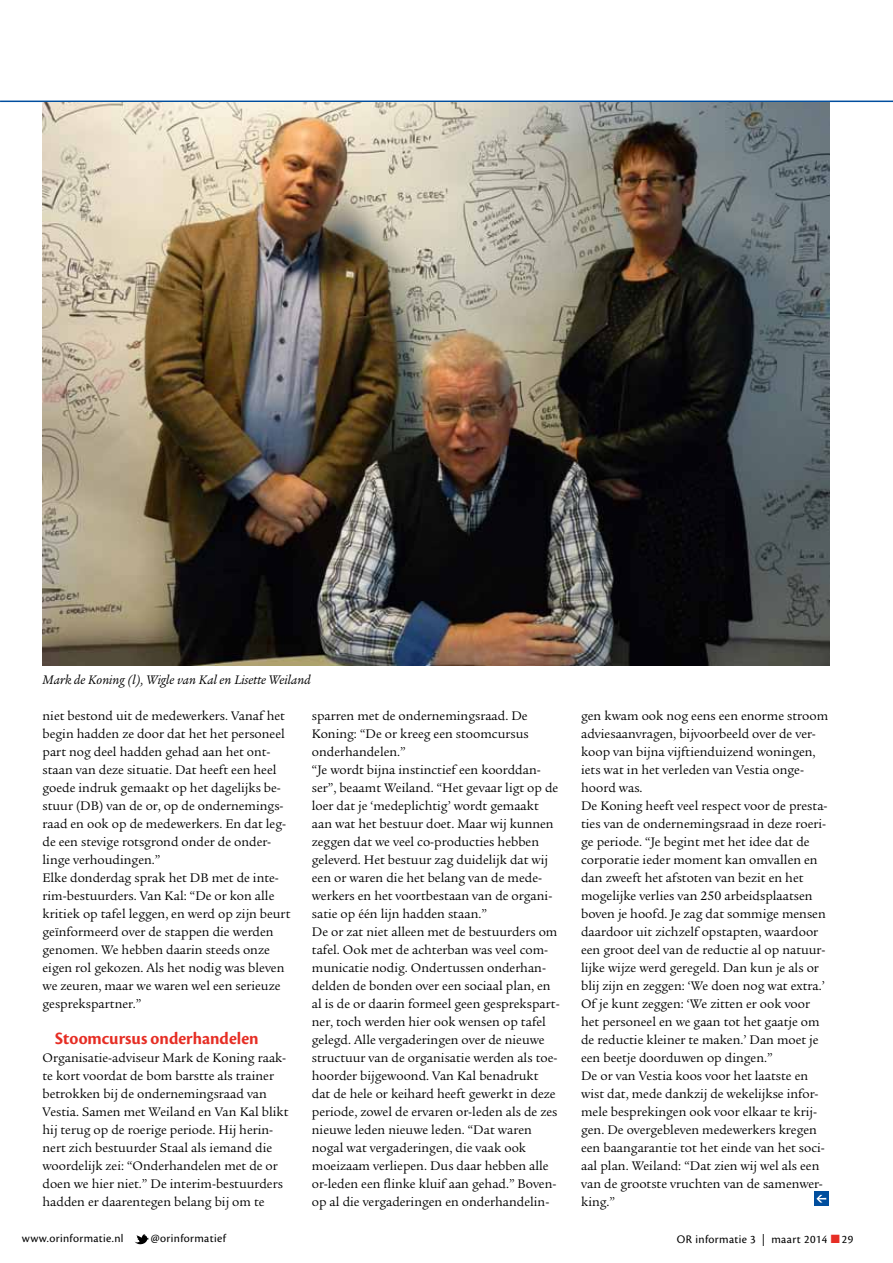
<style>
.page{position:relative;width:893px;height:1263px;background:#fff}
.page>*{position:absolute;margin:0;border:0;box-sizing:border-box;transform-origin:0 0}
.t1{font:18px "Cronos Pro Bold Disp";color:#e62e25}
.t2{font:13.5px/18px "Legacy Serif Std";color:#000}
.t3{font:italic 13.5px "Legacy Serif Std";color:#000}
.t4{font:12px "Cronos Pro";letter-spacing:.03em;color:#000}
</style>
<div class="page">
<svg style="left:134px;top:1234px;width:15px;height:10px"></svg>
<hr style="left:0;top:101px;width:892px;height:1px;background:#004e9e">
<img style="left:43px;top:102px;width:786px;height:563px">
<div style="left:814px;top:1191px;width:15px;height:15px;background:#004e9e"></div>
<svg style="left:816px;top:1195px;width:10px;height:7px"></svg>
<p class="t3" style="left:43px;top:672px;width:270px">Mark de Koning (l), Wigle van Kal en Lisette Weiland</p>
<p class="t2" style="left:43px;top:707px;width:250px">niet bestond uit de medewerkers. Vanaf het begin hadden ze door dat het het personeel part nog deel hadden gehad aan het ont&shy;staan van deze situatie. Dat heeft een heel goede indruk gemaakt op het dagelijks be&shy;stuur (DB) van de or, op de ondernemings&shy;raad en ook op de medewerkers. En dat leg&shy;de een stevige rotsgrond onder de onder&shy;linge verhoudingen.”<br>Elke donderdag sprak het DB met de inte&shy;rim-bestuurders. Van Kal: “De or kon alle kritiek op tafel leggen, en werd op zijn beurt geïnformeerd over de stappen die werden genomen. We hebben daarin steeds onze eigen rol gekozen. Als het nodig was bleven we zeuren, maar we waren wel een serieuze gesprekspartner.”</p>
<h1 class="t1" style="left:55px;top:1028px;width:205px">Stoomcursus onderhandelen</h1>
<p class="t2" style="left:43px;top:1049px;width:248px">Organisatie-adviseur Mark de Koning raak&shy;te kort voordat de bom barstte als trainer betrokken bij de ondernemingsraad van Vestia. Samen met Weiland en Van Kal blikt hij terug op de roerige periode. Hij herin&shy;nert zich bestuurder Staal als iemand die woordelijk zei: “Onderhandelen met de or doen we hier niet.” De interim-bestuurders hadden er daarentegen belang bij om te</p>
<p class="t2" style="left:312px;top:707px;width:249px">sparren met de ondernemingsraad. De Koning: “De or kreeg een stoomcursus onderhandelen.”<br>“Je wordt bijna instinctief een koorddan&shy;ser”, beaamt Weiland. “Het gevaar ligt op de loer dat je ‘medeplichtig’ wordt gemaakt aan wat het bestuur doet. Maar wij kunnen zeggen dat we veel co-producties hebben geleverd. Het bestuur zag duidelijk dat wij een or waren die het belang van de mede&shy;werkers en het voortbestaan van de organi&shy;satie op één lijn hadden staan.”<br>De or zat niet alleen met de bestuurders om tafel. Ook met de achterban was veel com&shy;municatie nodig. Ondertussen onderhan&shy;delden de bonden over een sociaal plan, en al is de or daarin formeel geen gesprekspart&shy;ner, toch werden hier ook wensen op tafel gelegd. Alle vergaderingen over de nieuwe structuur van de organisatie werden als toe&shy;hoorder bijgewoond. Van Kal benadrukt dat de hele or keihard heeft gewerkt in deze periode, zowel de ervaren or-leden als de zes nieuwe leden nieuwe leden. “Dat waren nogal wat vergaderingen, die vaak ook moeizaam verliepen. Dus daar hebben alle or-leden een flinke kluif aan gehad.” Boven&shy;op al die vergaderingen en onderhandelin-</p>
<p class="t2" style="left:581px;top:707px;width:249px">gen kwam ook nog eens een enorme stroom adviesaanvragen, bijvoorbeeld over de ver&shy;koop van bijna vijftienduizend woningen, iets wat in het verleden van Vestia onge&shy;hoord was.<br>De Koning heeft veel respect voor de presta&shy;ties van de ondernemingsraad in deze roeri&shy;ge periode. “Je begint met het idee dat de corporatie ieder moment kan omvallen en dan zweeft het afstoten van bezit en het mogelijke verlies van 250 arbeidsplaatsen boven je hoofd. Je zag dat sommige mensen daardoor uit zichzelf opstapten, waardoor een groot deel van de reductie al op natuur&shy;lijke wijze werd geregeld. Dan kun je als or blij zijn en zeggen: ‘We doen nog wat extra.’ Of je kunt zeggen: ‘We zitten er ook voor het personeel en we gaan tot het gaatje om de reductie kleiner te maken.’ Dan moet je een beetje doorduwen op dingen.”<br>De or van Vestia koos voor het laatste en wist dat, mede dankzij de wekelijkse infor&shy;mele besprekingen ook voor elkaar te krij&shy;gen. De overgebleven medewerkers kregen een baangarantie tot het einde van het soci&shy;aal plan. Weiland: “Dat zien wij wel als een van de grootste vruchten van de samenwer&shy;king.”</p>
<p class="t4" style="left:22px;top:1231px;width:103px">www.orinformatie.nl</p>
<p class="t4" style="left:151px;top:1231px;width:76px">@orinformatief</p>
<p class="t4" style="left:677px;top:1232px;width:178px">OR informatie 3 | maart 2014 29</p>
</div>
